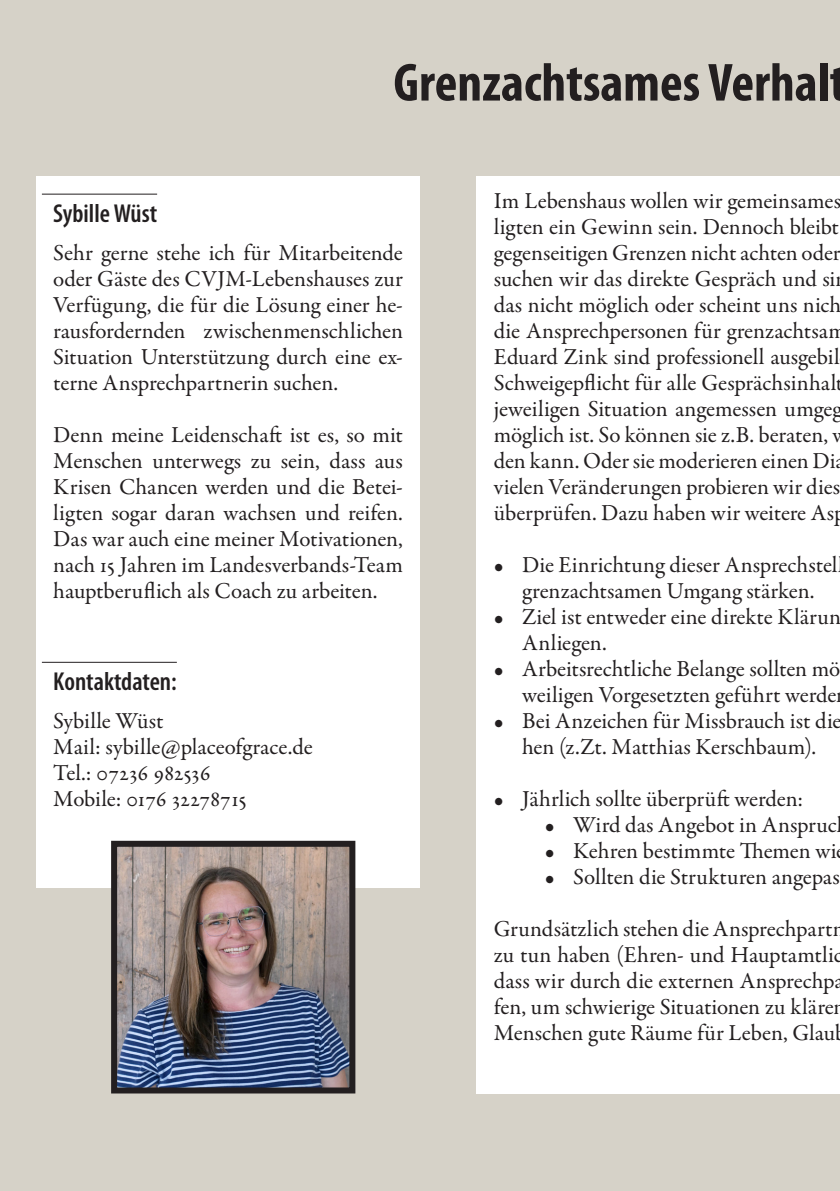
<style>
.page{position:relative;width:840px;height:1191px;background:#fff}
.page>*{position:absolute;margin:0;border:0;box-sizing:border-box;transform-origin:0 0}
.t1{font:700 condensed 54px "Myriad Pro";color:#231f20}
.t2{font:600 condensed 26px "Myriad Pro";color:#231f20}
.t3{font:23px/26px "Garamond Premr Pro";color:#231f20}
</style>
<div class="page">
<div style="left:0;top:0;width:839px;height:1191px;background:#d6d2c8"></div>
<div style="left:36px;top:176px;width:384px;height:711px;background:#fff"></div>
<hr style="left:42px;top:194px;width:115px;height:1px;background:#231f20">
<hr style="left:42px;top:662px;width:135px;height:1px;background:#231f20">
<img style="left:118px;top:847px;width:230px;height:239px">
<div style="left:111px;top:840px;width:244px;height:253px;border:6px solid #231f20"></div>
<div style="left:476px;top:176px;width:363px;height:917px;background:#fff"></div>
<h1 class="t1" style="left:393px;top:49px;width:454px">Grenzachtsames Verhalt</h1>
<p class="t2" style="left:53px;top:197px;width:105px">Sybille Wüst</p>
<p class="t3" style="left:53px;top:240px;width:351px;text-align:justify">Sehr gerne stehe ich für Mitarbeitende oder Gäste des CVJM-Lebenshauses zur Verfügung, die für die Lösung einer he&shy;rausfordernden zwischenmenschlichen Situation Unterstützung durch eine ex&shy;terne Ansprechpartnerin suchen.</p>
<p class="t3" style="left:53px;top:422px;width:351px;text-align:justify">Denn meine Leidenschaft ist es, so mit Menschen unterwegs zu sein, dass aus Krisen Chancen werden und die Betei&shy;ligten sogar daran wachsen und reifen.<br>Das war auch eine meiner Motivationen, nach 15 Jahren im Landesverbands-Team hauptberuflich als Coach zu arbeiten.</p>
<p class="t2" style="left:53px;top:665px;width:125px">Kontaktdaten:</p>
<p class="t3" style="left:53px;top:708px;width:261px">Sybille Wüst<br>Mail: sybille@placeofgrace.de<br>Tel.: 07236 982536<br>Mobile: 0176 32278715</p>
<p class="t3" style="left:493px;top:188px;width:355px">Im Lebenshaus wollen wir gemeinsames ligten ein Gewinn sein. Dennoch bleibt gegenseitigen Grenzen nicht achten oder suchen wir das direkte Gespräch und si das nicht möglich oder scheint uns nich die Ansprechpersonen für grenzachtsam Eduard Zink sind professionell ausgebil Schweigepflicht für alle Gesprächsinhalt jeweiligen Situation angemessen umgeg möglich ist. So können sie z.B. beraten, w den kann. Oder sie moderieren einen Di vielen Veränderungen probieren wir dies überprüfen. Dazu haben wir weitere Asp</p>
<p class="t3" style="left:493px;top:552px;width:345px;text-align:center">• Die Einrichtung dieser Ansprechstel grenzachtsamen Umgang stärken.</p>
<p class="t3" style="left:522px;top:604px;width:320px;text-indent:-28px">• Ziel ist entweder eine direkte Klärun<br>Anliegen.</p>
<p class="t3" style="left:493px;top:656px;width:347px;text-align:right">• Arbeitsrechtliche Belange sollten mö weiligen Vorgesetzten geführt werde</p>
<p class="t3" style="left:493px;top:708px;width:349px;text-align:center">• Bei Anzeichen für Missbrauch ist die hen (z.Zt. Matthias Kerschbaum).</p>
<p class="t3" style="left:493px;top:786px;width:311px">• Jährlich sollte überprüft werden:</p>
<p class="t3" style="left:544px;top:812px;width:293px">• Wird das Angebot in Anspruc</p>
<p class="t3" style="left:544px;top:838px;width:293px">• Kehren bestimmte Themen wi</p>
<p class="t3" style="left:544px;top:864px;width:296px">• Sollten die Strukturen angepas</p>
<p class="t3" style="left:493px;top:916px;width:353px">Grundsätzlich stehen die Ansprechpartn zu tun haben (Ehren- und Hauptamtlic dass wir durch die externen Ansprechpa fen, um schwierige Situationen zu klären Menschen gute Räume für Leben, Glau</p>
</div>
